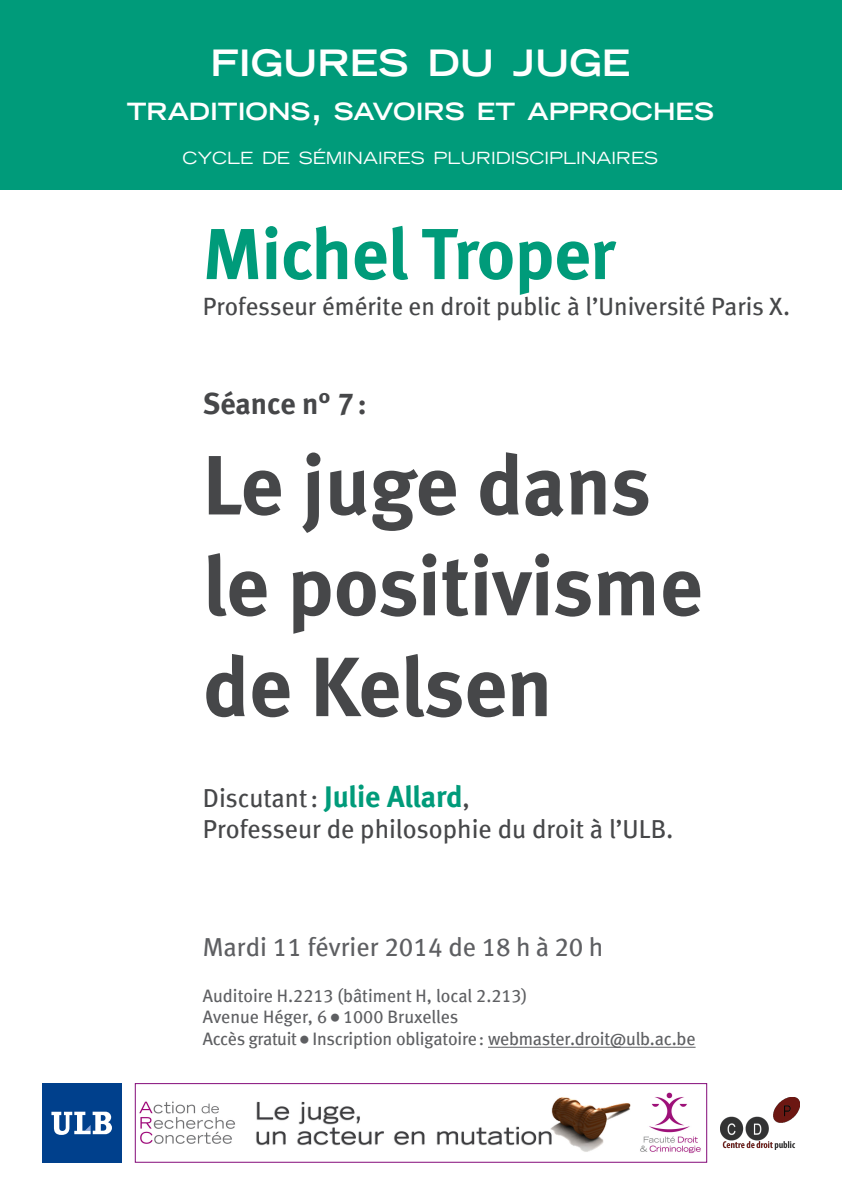
<style>
.page{position:relative;width:842px;height:1191px;background:#fff}
.page>*{position:absolute;margin:0;border:0;box-sizing:border-box;transform-origin:0 0}
.t1{font:84px/100.8px "Meta Bold LF";color:#464749}
.t2{font:72px "Meta Bold LF";letter-spacing:-.005em;color:#009b7a}
.t3{font:700 expanded 36.4px "Trade Gothic LH";color:#fff}
.t4{font:30px "Meta Bold LF";color:#464749}
.t5{font:26px/31.2px "Meta Book LF";color:#464749}
.t6{font:26px "Meta Book LF";color:#5e5f62}
.t7{font:25px "Meta Book LF";color:#464749}
.t8{font:700 expanded 23.8px "Trade Gothic LH";color:#fff}
.t9{font:18px/21.6px "Meta Book LF";letter-spacing:-.01em;color:#5e5f62}
.t10{font:expanded 16.8px "Trade Gothic LH";color:#fff}
.t11{font:8px "Webdings";color:#5e5f62}
.s1{font-size:34px}
.s2{font-family:"Meta Bold LF";font-size:30px;color:#009b7a}
</style>
<div class="page">
<div style="left:0;top:0;width:842px;height:190px;background:#009b7a"></div>
<hr style="left:488px;top:1047px;width:208px;height:1px;background:#5e5f62">
<img style="left:139px;top:1092px;width:562px;height:62px">
<div style="left:135px;top:1083px;width:572px;height:79px;border:1px solid #840b79"></div>
<div style="left:43px;top:1083px;width:79px;height:79px;background:#00408c"></div>
<svg style="left:51px;top:1111px;width:61px;height:24px"></svg>
<img style="left:720px;top:1097px;width:79px;height:52px">
<h3 class="t3" style="left:210px;top:39px;width:421px">FIGURES DU JUGE</h3>
<h3 class="t8" style="left:127px;top:96px;width:589px">TRADITIONS<span class="s1">,</span> SAVOIRS ET APPROCHES</h3>
<p class="t10" style="left:182px;top:147px;width:477px">CYCLE DE SÉMINAIRES PLURIDISCIPLINAIRES</p>
<h2 class="t2" style="left:203px;top:211px;width:414px">Michel Troper</h2>
<h3 class="t7" style="left:203px;top:292px;width:589px">Professeur émérite en droit public à l’Université Paris X.</h3>
<h3 class="t4" style="left:203px;top:385px;width:165px">Séance n° 7:</h3>
<h1 class="t1" style="left:203px;top:434px;width:501px">Le juge dans le positivisme de Kelsen</h1>
<h3 class="t5" style="left:203px;top:781px;width:472px">Discutant: <span class="s2">Julie Allard</span>,<br>Professeur de philosophie du droit à l’ULB.</h3>
<h3 class="t6" style="left:203px;top:931px;width:402px">Mardi 11 février 2014 de 18 h à 20 h</h3>
<p class="t9" style="left:203px;top:984px;width:325px">Auditoire H.2213 (bâtiment H, local 2.213)<br>Avenue Héger, 6</p>
<p class="t11" style="left:331px;top:1013px;width:9px">■</p>
<p class="t9" style="left:343px;top:1006px;width:117px">1000 Bruxelles</p>
<p class="t9" style="left:203px;top:1027px;width:95px">Accès gratuit</p>
<p class="t11" style="left:300px;top:1035px;width:9px">■</p>
<p class="t9" style="left:312px;top:1027px;width:385px">Inscription obligatoire: webmaster.droit@ulb.ac.be</p>
</div>
